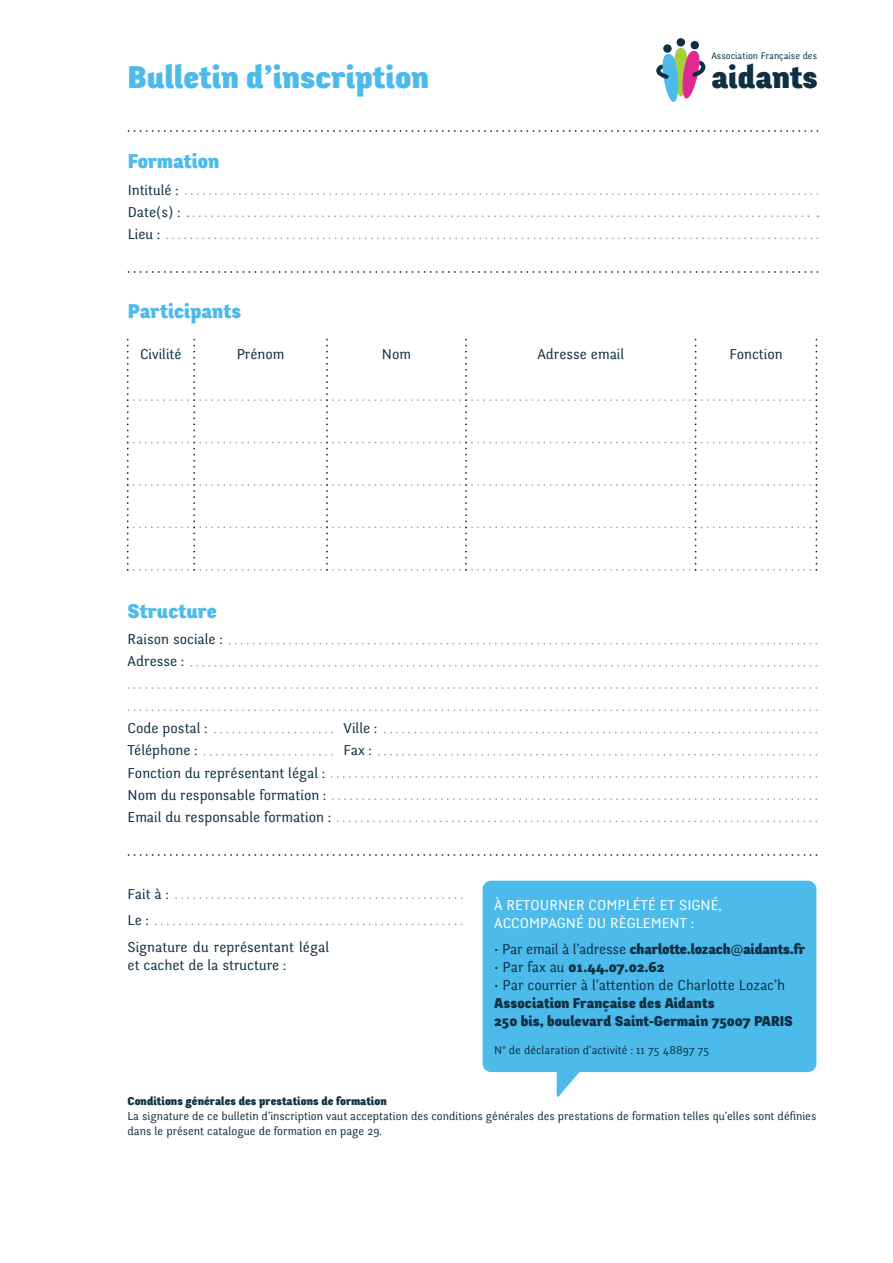
<style>
.page{position:relative;width:893px;height:1263px;background:#fff}
.page>*{position:absolute;margin:0;border:0;box-sizing:border-box;transform-origin:0 0}
.t1{font:33px "Fengardo Black Beta";color:#4cbbeb}
.texte{font:33px "Fengardo Black Beta";color:#0f3043}
.titre_expl{font:21px "Fengardo Black Beta";color:#4cbbeb}
.descr{font:15px/18px "Fengardo";color:#0f3043}
.infos{font:15px "Fengardo Black Beta";color:#0f3043}
.infos-2{font:15px/18px "Fengardo";color:#fff}
.infos-3{font:15px "Fengardo";color:#0f3043}
.infos-4{font:12px/15px "Fengardo";color:#0f3043}
.infos-5{font:12px "Fengardo Black Beta";color:#0f3043}
.texte-2{font:9.9px "Fengardo";color:#0f3043}
.s1{font-family:"Fengardo"}
</style>
<div class="page">
<svg style="left:129px;top:130px;width:689px;height:2px"></svg>
<svg style="left:129px;top:271px;width:689px;height:2px"></svg>
<svg style="left:129px;top:854px;width:688px;height:2px"></svg>
<svg style="left:186px;top:193px;width:632px;height:2px"></svg>
<svg style="left:188px;top:215px;width:630px;height:2px"></svg>
<svg style="left:167px;top:237px;width:651px;height:2px"></svg>
<svg style="left:127px;top:340px;width:690px;height:231px"></svg>
<svg style="left:483px;top:881px;width:333px;height:216px;background:#60c2ed"></svg>
<svg style="left:176px;top:897px;width:287px;height:2px"></svg>
<svg style="left:156px;top:923px;width:306px;height:2px"></svg>
<svg style="left:230px;top:643px;width:587px;height:1px"></svg>
<svg style="left:191px;top:665px;width:626px;height:2px"></svg>
<svg style="left:128px;top:687px;width:689px;height:2px"></svg>
<svg style="left:128px;top:709px;width:689px;height:2px"></svg>
<svg style="left:215px;top:732px;width:118px;height:1px"></svg>
<svg style="left:205px;top:754px;width:128px;height:2px"></svg>
<svg style="left:332px;top:776px;width:485px;height:2px"></svg>
<svg style="left:333px;top:798px;width:484px;height:2px"></svg>
<svg style="left:338px;top:820px;width:479px;height:2px"></svg>
<svg style="left:385px;top:732px;width:432px;height:1px"></svg>
<svg style="left:379px;top:754px;width:438px;height:2px"></svg>
<div style="left:691px;top:41px;width:8px;height:8px;background:#0f3043;border-radius:50%"></div>
<div style="left:677px;top:38px;width:8px;height:9px;background:#0f3043;border-radius:50%"></div>
<div style="left:663px;top:44px;width:9px;height:9px;background:#0f3043;border-radius:50%"></div>
<svg style="left:656px;top:48px;width:49px;height:54px"></svg>
<p class="t1" style="left:128px;top:57px;width:303px">Bulletin d’inscription</p>
<p class="titre_expl" style="left:128px;top:149px;width:93px">Formation</p>
<p class="descr" style="left:128px;top:181px;width:52px">Intitulé :</p>
<p class="descr" style="left:128px;top:203px;width:54px">Date(s) :</p>
<p class="descr" style="left:128px;top:226px;width:34px">Lieu :</p>
<p class="texte-2" style="left:711px;top:51px;width:107px">Association Française des</p>
<p class="texte" style="left:711px;top:57px;width:108px">aidants</p>
<p class="titre_expl" style="left:128px;top:299px;width:115px">Participants</p>
<p class="descr" style="left:140px;top:345px;width:43px">Civilité</p>
<p class="descr" style="left:237px;top:345px;width:49px">Prénom</p>
<p class="descr" style="left:382px;top:345px;width:31px">Nom</p>
<p class="descr" style="left:537px;top:345px;width:88px">Adresse email</p>
<p class="descr" style="left:729px;top:345px;width:55px">Fonction</p>
<p class="titre_expl" style="left:128px;top:598px;width:91px">Structure</p>
<p class="descr" style="left:128px;top:631px;width:96px">Raison sociale :</p>
<p class="descr" style="left:128px;top:653px;width:58px">Adresse :</p>
<p class="descr" style="left:128px;top:720px;width:81px">Code postal :</p>
<p class="descr" style="left:344px;top:720px;width:35px">Ville :</p>
<p class="descr" style="left:128px;top:742px;width:71px">Téléphone :</p>
<p class="descr" style="left:344px;top:742px;width:30px">Fax :</p>
<p class="descr" style="left:128px;top:764px;width:199px">Fonction du représentant légal :</p>
<p class="descr" style="left:128px;top:786px;width:200px">Nom du responsable formation :</p>
<p class="descr" style="left:128px;top:809px;width:205px">Email du responsable formation :</p>
<p class="descr" style="left:128px;top:885px;width:42px">Fait à :</p>
<p class="descr" style="left:128px;top:911px;width:23px">Le :</p>
<p class="descr" style="left:128px;top:938px;width:203px">Signature du représentant légal et cachet de la structure :</p>
<p class="infos-2" style="left:494px;top:896px;width:229px">À RETOURNER COMPLÉTÉ ET SIGNÉ,<br>ACCOMPAGNÉ DU RÈGLEMENT :</p>
<p class="infos" style="left:494px;top:940px;width:313px"><span class="s1">• Par email à l’adresse</span> charlotte.lozach<span class="s1">@</span>aidants.fr</p>
<p class="infos" style="left:494px;top:958px;width:172px"><span class="s1">• Par fax au</span> 01.44.07.02.62</p>
<p class="infos-3" style="left:494px;top:977px;width:292px">• Par courrier à l’attention de Charlotte Lozac’h</p>
<p class="infos" style="left:494px;top:994px;width:222px">Association Française des Aidants</p>
<p class="infos" style="left:494px;top:1012px;width:300px">250 bis, boulevard Saint-Germain 75007 PARIS</p>
<p class="infos-4" style="left:494px;top:1043px;width:216px">N° de déclaration d’activité : 11 75 48897 75</p>
<p class="infos-5" style="left:128px;top:1094px;width:261px">Conditions générales des prestations de formation</p>
<p class="infos-4" style="left:128px;top:1109px;width:690px">La signature de ce bulletin d’inscription vaut acceptation des conditions générales des prestations de formation telles qu’elles sont définies dans le présent catalogue de formation en page 29.</p>
</div>
